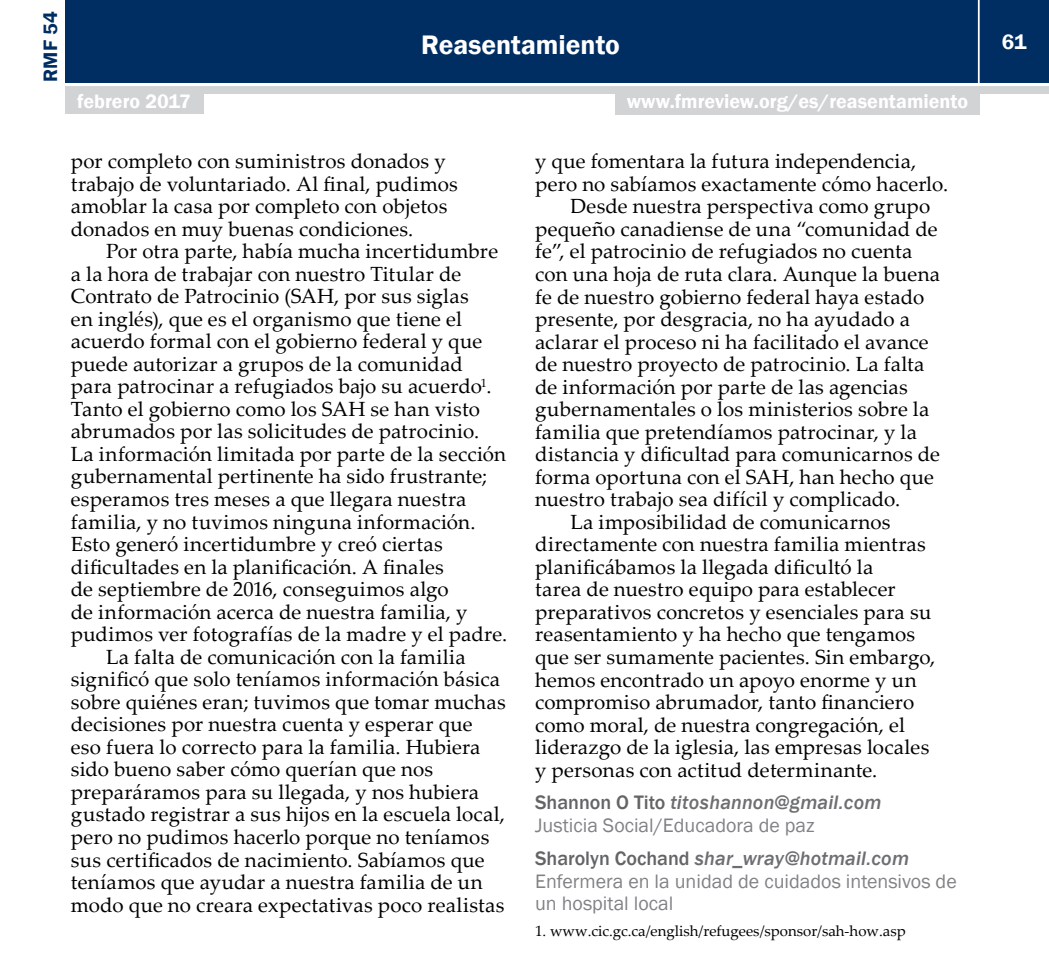
<style>
.page{position:relative;width:1049px;height:962px;background:#fff}
.page>*{position:absolute;margin:0;border:0;box-sizing:border-box;transform-origin:0 0}
.t1{font:600 27.5px "Franklin Gothic";color:#fff}
.t2{font:600 21.25px "Franklin Gothic";color:#fff}
.t3{font:20.5px/22.5px "Palatino Linotype";letter-spacing:.01em;color:#000}
.t4{font:20px/22.5px "Franklin Gothic";color:#808285}
.t5{font:600 20px "Franklin Gothic";color:#fff}
.t6{font:600 20px "Franklin Gothic";color:#002d62}
.t7{font:15px "Palatino Linotype";color:#000}
.s1{font-weight:500;color:#636466}
.s2{font-weight:500;font-style:italic;color:#6d6e71}
</style>
<div class="page">
<div style="left:65px;top:0;width:984px;height:83px;background:#002d62"></div>
<div style="left:65px;top:86px;width:984px;height:8px;background:#d1d3d4"></div>
<hr style="left:978px;top:0;width:2px;height:85px;background:#fff">
<div style="left:65px;top:92px;width:138px;height:22px;background:#d1d3d4"></div>
<div style="left:615px;top:92px;width:365px;height:22px;background:#d1d3d4"></div>
<p class="t6" style="left:38px;top:82px;width:72px;rotate:-90deg">RMF 54</p>
<h1 class="t1" style="left:421px;top:28px;width:200px">Reasentamiento</h1>
<p class="t5" style="left:77px;top:89px;width:115px">febrero 2017</p>
<p class="t5" style="left:627px;top:89px;width:343px">www.fmreview.org/es/reasentamiento</p>
<p class="t3" style="left:71px;top:149px;width:389px">por completo con suministros donados y trabajo de voluntariado. Al final, pudimos amoblar la casa por completo con objetos donados en muy buenas condiciones.</p>
<p class="t3" style="left:106px;top:239px;width:393px">Por otra parte, había mucha incertidumbre</p>
<p class="t3" style="left:71px;top:261px;width:392px">a la hora de trabajar con nuestro Titular de</p>
<p class="t3" style="left:71px;top:284px;width:399px">Contrato de Patrocinio (SAH, por sus siglas</p>
<p class="t3" style="left:71px;top:306px;width:393px">en inglés), que es el organismo que tiene el</p>
<p class="t3" style="left:71px;top:329px;width:413px">acuerdo formal con el gobierno federal y que</p>
<p class="t3" style="left:71px;top:352px;width:393px">puede autorizar a grupos de la comunidad</p>
<p class="t3" style="left:71px;top:374px;width:422px">para patrocinar a refugiados bajo su acuerdo<sup>1</sup>.</p>
<p class="t3" style="left:71px;top:396px;width:411px">Tanto el gobierno como los SAH se han visto</p>
<p class="t3" style="left:71px;top:419px;width:410px">abrumados por las solicitudes de patrocinio.</p>
<p class="t3" style="left:71px;top:441px;width:437px">La información limitada por parte de la sección</p>
<p class="t3" style="left:71px;top:464px;width:418px">gubernamental pertinente ha sido frustrante;</p>
<p class="t3" style="left:71px;top:486px;width:397px">esperamos tres meses a que llegara nuestra</p>
<p class="t3" style="left:71px;top:509px;width:406px">familia, y no tuvimos ninguna información.</p>
<p class="t3" style="left:71px;top:531px;width:373px">Esto generó incertidumbre y creó ciertas</p>
<p class="t3" style="left:71px;top:554px;width:374px">dificultades en la planificación. A finales</p>
<p class="t3" style="left:71px;top:577px;width:379px">de septiembre de 2016, conseguimos algo</p>
<p class="t3" style="left:71px;top:599px;width:398px">de información acerca de nuestra familia, y</p>
<p class="t3" style="left:71px;top:622px;width:438px">pudimos ver fotografías de la madre y el padre.</p>
<p class="t3" style="left:106px;top:644px;width:361px">La falta de comunicación con la familia</p>
<p class="t3" style="left:71px;top:667px;width:431px">significó que solo teníamos información básica</p>
<p class="t3" style="left:71px;top:689px;width:436px">sobre quiénes eran; tuvimos que tomar muchas</p>
<p class="t3" style="left:71px;top:712px;width:403px">decisiones por nuestra cuenta y esperar que</p>
<p class="t3" style="left:71px;top:734px;width:411px">eso fuera lo correcto para la familia. Hubiera</p>
<p class="t3" style="left:71px;top:757px;width:364px">sido bueno saber cómo querían que nos</p>
<p class="t3" style="left:71px;top:779px;width:410px">preparáramos para su llegada, y nos hubiera</p>
<p class="t3" style="left:71px;top:802px;width:436px">gustado registrar a sus hijos en la escuela local,</p>
<p class="t3" style="left:71px;top:824px;width:420px">pero no pudimos hacerlo porque no teníamos</p>
<p class="t3" style="left:71px;top:847px;width:415px">sus certificados de nacimiento. Sabíamos que</p>
<p class="t3" style="left:71px;top:869px;width:413px">teníamos que ayudar a nuestra familia de un</p>
<p class="t3" style="left:71px;top:892px;width:435px">modo que no creara expectativas poco realistas</p>
<p class="t3" style="left:535px;top:149px;width:382px">y que fomentara la futura independencia,</p>
<p class="t3" style="left:535px;top:172px;width:414px">pero no sabíamos exactamente cómo hacerlo.</p>
<p class="t3" style="left:570px;top:194px;width:361px">Desde nuestra perspectiva como grupo</p>
<p class="t3" style="left:535px;top:217px;width:404px">pequeño canadiense de una “comunidad de</p>
<p class="t3" style="left:535px;top:239px;width:379px">fe”, el patrocinio de refugiados no cuenta</p>
<p class="t3" style="left:535px;top:262px;width:407px">con una hoja de ruta clara. Aunque la buena</p>
<p class="t3" style="left:535px;top:284px;width:391px">fe de nuestro gobierno federal haya estado</p>
<p class="t3" style="left:535px;top:307px;width:376px">presente, por desgracia, no ha ayudado a</p>
<p class="t3" style="left:535px;top:329px;width:395px">aclarar el proceso ni ha facilitado el avance</p>
<p class="t3" style="left:535px;top:352px;width:391px">de nuestro proyecto de patrocinio. La falta</p>
<p class="t3" style="left:535px;top:374px;width:374px">de información por parte de las agencias</p>
<p class="t3" style="left:535px;top:397px;width:396px">gubernamentales o los ministerios sobre la</p>
<p class="t3" style="left:535px;top:419px;width:383px">familia que pretendíamos patrocinar, y la</p>
<p class="t3" style="left:535px;top:442px;width:406px">distancia y dificultad para comunicarnos de</p>
<p class="t3" style="left:535px;top:464px;width:400px">forma oportuna con el SAH, han hecho que</p>
<p class="t3" style="left:535px;top:487px;width:367px">nuestro trabajo sea difícil y complicado.</p>
<p class="t3" style="left:570px;top:509px;width:321px">La imposibilidad de comunicarnos</p>
<p class="t3" style="left:535px;top:532px;width:392px">directamente con nuestra familia mientras</p>
<p class="t3" style="left:535px;top:554px;width:340px">planificábamos la llegada dificultó la</p>
<p class="t3" style="left:535px;top:577px;width:362px">tarea de nuestro equipo para establecer</p>
<p class="t3" style="left:535px;top:599px;width:398px">preparativos concretos y esenciales para su</p>
<p class="t3" style="left:535px;top:622px;width:382px">reasentamiento y ha hecho que tengamos</p>
<p class="t3" style="left:535px;top:644px;width:402px">que ser sumamente pacientes. Sin embargo,</p>
<p class="t3" style="left:535px;top:667px;width:383px">hemos encontrado un apoyo enorme y un</p>
<p class="t3" style="left:535px;top:689px;width:381px">compromiso abrumador, tanto financiero</p>
<p class="t3" style="left:535px;top:712px;width:371px">como moral, de nuestra congregación, el</p>
<p class="t3" style="left:535px;top:734px;width:396px">liderazgo de la iglesia, las empresas locales</p>
<p class="t3" style="left:535px;top:757px;width:344px">y personas con actitud determinante.</p>
<p class="t4" style="left:535px;top:791px;width:348px"><span class="s1">Shannon O Tito</span> <span class="s2">titoshannon@gmail.com<br></span>Justicia Social/Educadora de paz</p>
<p class="t4" style="left:535px;top:847px;width:423px"><span class="s1">Sharolyn Cochand</span> <span class="s2">shar_wray@hotmail.com<br></span>Enfermera en la unidad de cuidados intensivos de un hospital local</p>
<p class="t7" style="left:535px;top:920px;width:372px">1. www.cic.gc.ca/english/refugees/sponsor/sah-how.asp</p>
<p class="t2" style="left:1002px;top:29px;width:26px">61</p>
</div>
